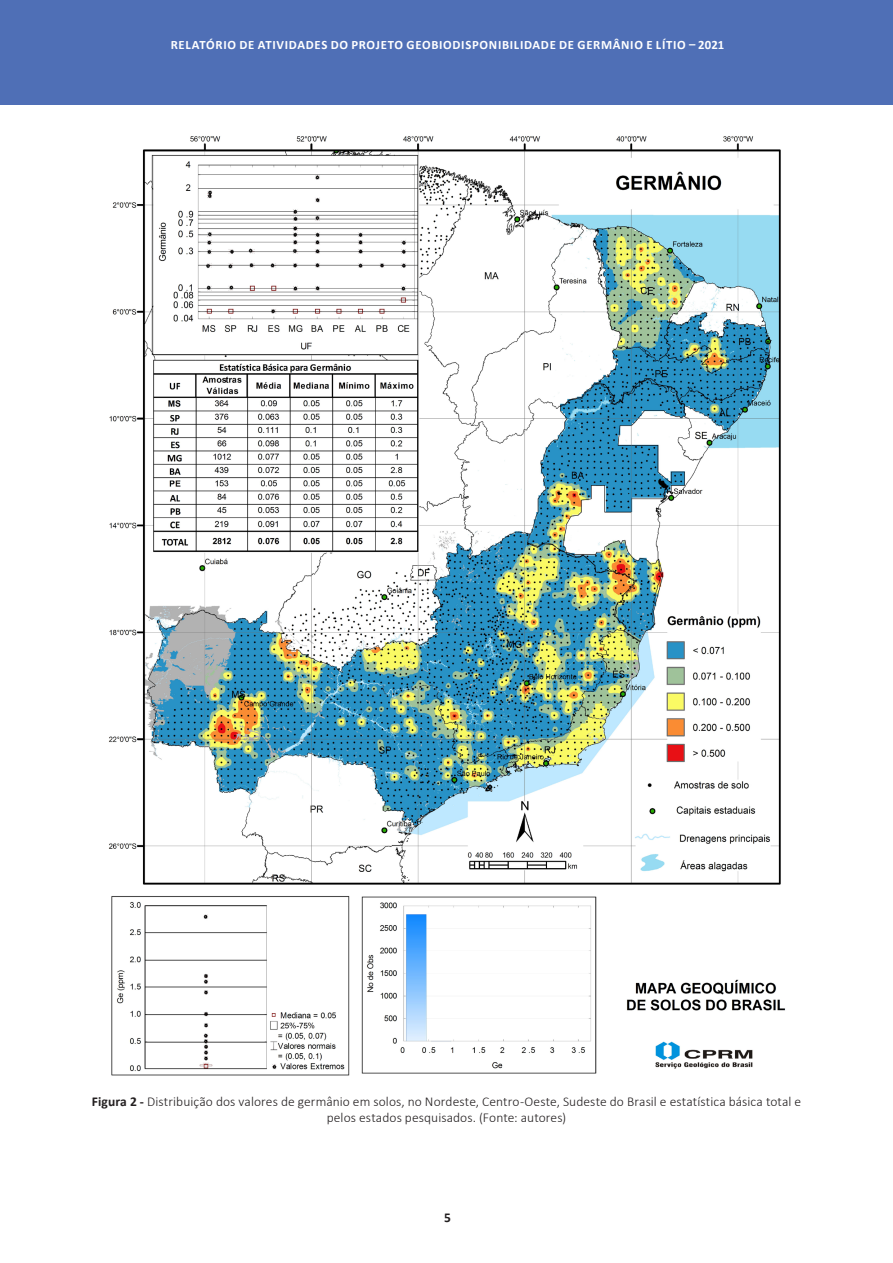
<style>
.page{position:relative;width:893px;height:1263px;background:#fff}
.page>*{position:absolute;margin:0;border:0;box-sizing:border-box;transform-origin:0 0}
.t1{font:300 13.5px/16.2px "Calibri";letter-spacing:.005em;color:#231f20;text-align:center}
.t2{font:700 13.5px "Calibri";color:#231f20}
.t3{font:700 12.75px "Calibri";letter-spacing:.05em;color:#fff}
.s1{font-weight:700}
</style>
<div class="page">
<div style="left:0;top:0;width:893px;height:105px;background:#4f6fb6"></div>
<img style="left:108px;top:136px;width:678px;height:940px">
<p class="t3" style="left:171px;top:35px;width:555px">RELATÓRIO DE ATIVIDADES DO PROJETO GEOBIODISPONIBILIDADE DE GERMÂNIO E LÍTIO – 2021</p>
<p class="t1" style="left:92px;top:1093px;width:711px"><span class="s1">Figura 2 -</span> Distribuição dos valores de germânio em solos, no Nordeste, Centro-Oeste, Sudeste do Brasil e estatística básica total e pelos estados pesquisados. (Fonte: autores)</p>
<p class="t2" style="left:444px;top:1208px;width:8px">5</p>
</div>
